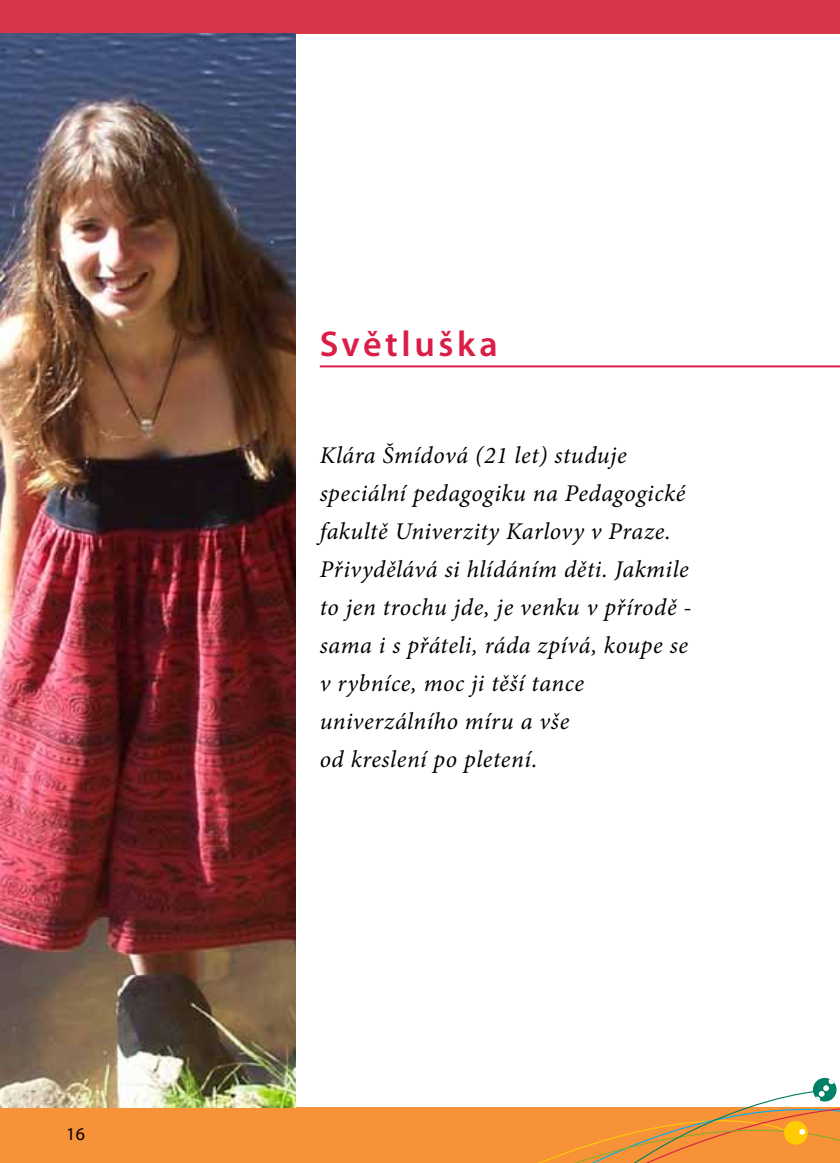
<style>
.page{position:relative;width:840px;height:1163px;background:#fff}
.page>*{position:absolute;margin:0;border:0;box-sizing:border-box;transform-origin:0 0}
.t1{font:600 36px "Myriad Pro";letter-spacing:.1em;color:#da1e48}
.t2{font:italic 24px/38px "Minion Pro";letter-spacing:.025em;color:#000}
.t3{font:18px "Myriad Pro";color:#000}
</style>
<div class="page">
<div style="left:0;top:1107px;width:839px;height:55px;background:#f79239"></div>
<svg style="left:541px;top:1077px;width:298px;height:85px"></svg>
<div style="left:0;top:0;width:839px;height:33px;background:#d73648"></div>
<hr style="left:319px;top:365px;width:520px;height:2px;background:#da1e48">
<img style="left:0;top:33px;width:295px;height:1074px">
<p class="t3" style="left:66px;top:1122px;width:21px">16</p>
<h1 class="t1" style="left:319px;top:321px;width:179px">Světluška</h1>
<p class="t2" style="left:319px;top:436px;width:373px">Klára Šmídová (21 let) studuje speciální pedagogiku na Pedagogické fakultě Univerzity Karlovy v Praze.<br>Přivydělává si hlídáním děti. Jakmile to jen trochu jde, je venku v přírodě - sama i s přáteli, ráda zpívá, koupe se v rybníce, moc ji těší tance univerzálního míru a vše<br>od kreslení po pletení.</p>
</div>
